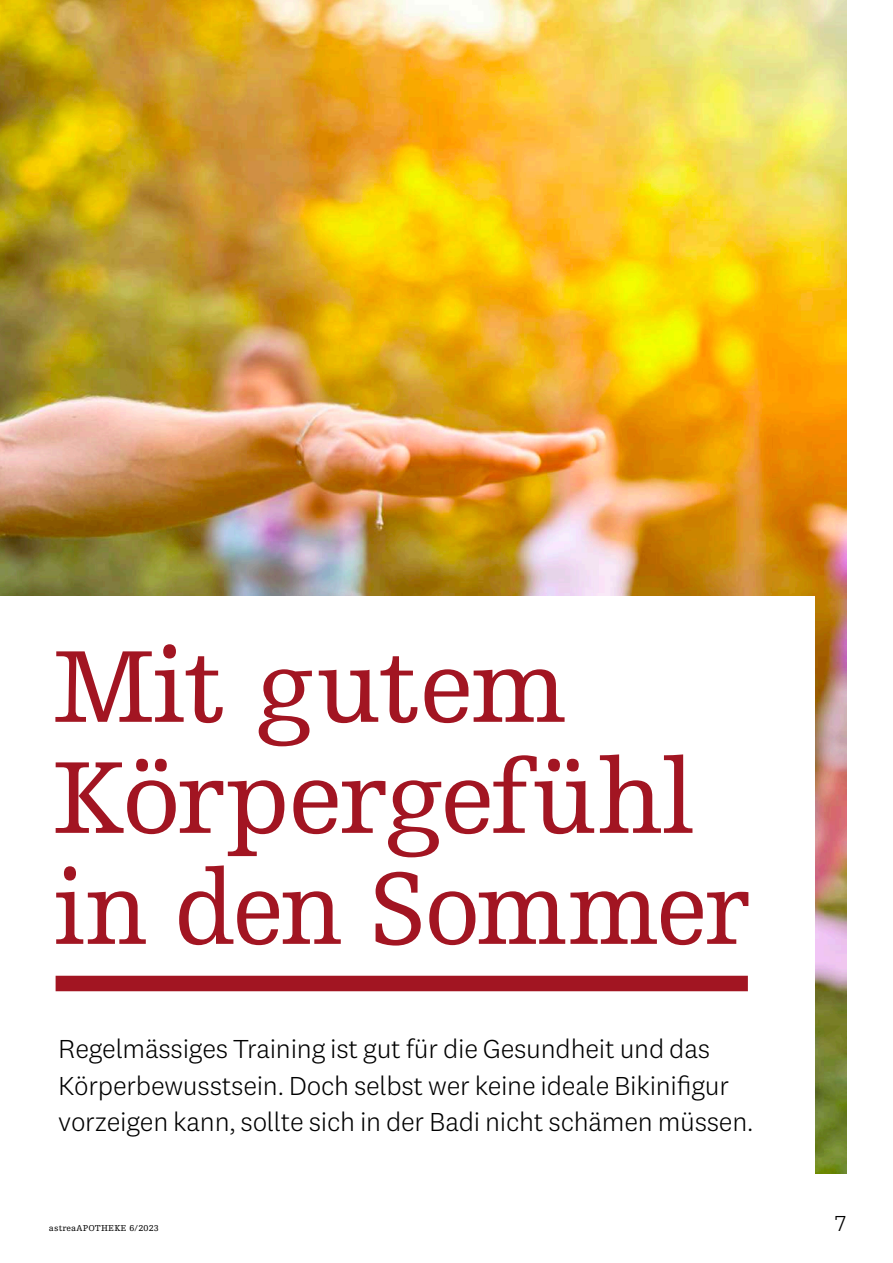
<style>
.page{position:relative;width:893px;height:1263px;background:#fff}
.page>*{position:absolute;margin:0;border:0;box-sizing:border-box;transform-origin:0 0}
.t1{font:108px/111px "Egyptienne FLT Std";letter-spacing:-.03em;color:#a21522}
.t2{font:300 27px/36.5px "National 2";letter-spacing:-.01em;color:#000}
.t3{font:300 22.5px "National 2";color:#000}
.t4{font:9px "Egyptienne FLT Std";letter-spacing:.02em;color:#000}
</style>
<div class="page">
<img style="left:0;top:0;width:846px;height:1173px">
<div style="left:0;top:596px;width:814px;height:583px;background:#fff"></div>
<div style="left:56px;top:976px;width:692px;height:15px;background:#a21522"></div>
<h1 class="t1" style="left:53px;top:632px;width:698px">Mit gutem<br>Körpergefühl in den Sommer</h1>
<p class="t2" style="left:58px;top:1031px;width:697px">Regelmässiges Training ist gut für die Gesundheit und das<br>Körperbewusstsein. Doch selbst wer keine ideale Bikinifigur vorzeigen kann, sollte sich in der Badi nicht schämen müssen.</p>
<p class="t4" style="left:49px;top:1223px;width:111px">astreaAPOTHEKE 6/2023</p>
<p class="t3" style="left:835px;top:1211px;width:13px">7</p>
</div>
